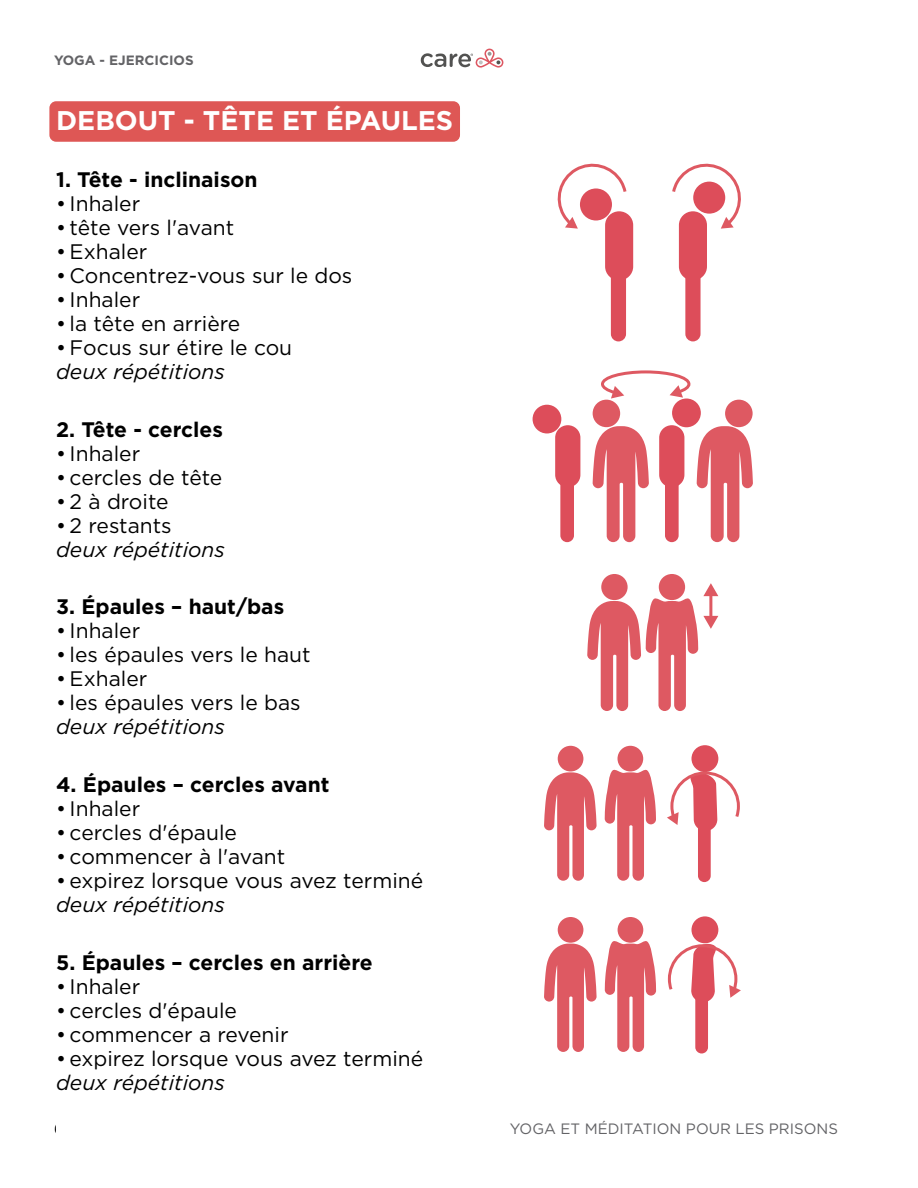
<style>
.page{position:relative;width:918px;height:1188px;background:#fff}
.page>*{position:absolute;margin:0;border:0;box-sizing:border-box;transform-origin:0 0}
.t1{font:700 27px "Gotham";color:#fff}
.t2{font:21px "Gotham";color:#000}
.t3{font:700 21px "Gotham";color:#000}
.t4{font:italic 21px "Gotham";color:#000}
.t5{font:15px "Gotham";color:#636366}
.t6{font:15px "Gotham";color:#000}
.t7{font:700 13.5px "Gotham";color:#636366}
</style>
<div class="page">
<svg style="left:420px;top:49px;width:83px;height:19px"></svg>
<div style="left:605px;top:211px;width:28px;height:69px;background:#dd4d5a;border-radius:14px"></div>
<div style="left:611px;top:263px;width:15px;height:78px;background:#dd4d5a;border-radius:8px"></div>
<div style="left:679px;top:211px;width:28px;height:69px;background:#dd4d5a;border-radius:14px"></div>
<div style="left:685px;top:263px;width:16px;height:78px;background:#dd4d5a;border-radius:8px"></div>
<div style="left:533px;top:405px;width:28px;height:28px;background:#dd4d5a;border-radius:50%"></div>
<div style="left:555px;top:425px;width:25px;height:62px;background:#dd4d5a;border-radius:13px"></div>
<div style="left:560px;top:472px;width:14px;height:70px;background:#dd4d5a;border-radius:7px"></div>
<div style="left:672px;top:399px;width:29px;height:28px;background:#dd4d5a;border-radius:50%"></div>
<div style="left:659px;top:425px;width:25px;height:62px;background:#dd4d5a;border-radius:13px"></div>
<div style="left:665px;top:472px;width:14px;height:70px;background:#dd4d5a;border-radius:7px"></div>
<div style="left:593px;top:400px;width:27px;height:27px;background:#de5962;border-radius:50%"></div>
<svg style="left:593px;top:426px;width:56px;height:116px"></svg>
<div style="left:725px;top:400px;width:28px;height:27px;background:#de5962;border-radius:50%"></div>
<svg style="left:697px;top:426px;width:56px;height:116px"></svg>
<div style="left:601px;top:574px;width:27px;height:26px;background:#de5962;border-radius:50%"></div>
<div style="left:659px;top:574px;width:26px;height:26px;background:#de5962;border-radius:50%"></div>
<div style="left:691px;top:745px;width:27px;height:27px;background:#dd4d5a;border-radius:50%"></div>
<div style="left:698px;top:817px;width:13px;height:65px;background:#dd4d5a;border-radius:6px"></div>
<div style="left:558px;top:746px;width:25px;height:25px;background:#de5962;border-radius:50%"></div>
<div style="left:618px;top:746px;width:25px;height:25px;background:#de5962;border-radius:50%"></div>
<svg style="left:544px;top:772px;width:53px;height:109px"></svg>
<svg style="left:605px;top:768px;width:51px;height:113px"></svg>
<div style="left:691px;top:916px;width:27px;height:27px;background:#dd4d5a;border-radius:50%"></div>
<div style="left:695px;top:988px;width:13px;height:66px;background:#dd4d5a;border-radius:6px"></div>
<div style="left:558px;top:917px;width:25px;height:26px;background:#de5962;border-radius:50%"></div>
<svg style="left:544px;top:944px;width:53px;height:108px"></svg>
<div style="left:618px;top:917px;width:25px;height:26px;background:#de5962;border-radius:50%"></div>
<svg style="left:605px;top:939px;width:51px;height:113px"></svg>
<svg style="left:587px;top:583px;width:131px;height:128px"></svg>
<svg style="left:667px;top:770px;width:73px;height:61px"></svg>
<svg style="left:667px;top:941px;width:74px;height:61px"></svg>
<svg style="left:672px;top:163px;width:69px;height:66px"></svg>
<svg style="left:557px;top:163px;width:72px;height:66px"></svg>
<svg style="left:601px;top:370px;width:90px;height:29px"></svg>
<div style="left:49px;top:101px;width:411px;height:41px;background:#de5755;border-radius:7px"></div>
<p class="t7" style="left:54px;top:51px;width:141px">YOGA - EJERCICIOS</p>
<p class="t1" style="left:56px;top:102px;width:399px">DEBOUT - TÊTE ET ÉPAULES</p>
<p class="t3" style="left:56px;top:166px;width:203px">1. Tête - inclinaison</p>
<p class="t2" style="left:56px;top:190px;width:86px">• Inhaler</p>
<p class="t2" style="left:56px;top:214px;width:180px">• tête vers l'avant</p>
<p class="t2" style="left:56px;top:238px;width:93px">• Exhaler</p>
<p class="t2" style="left:56px;top:262px;width:298px">• Concentrez-vous sur le dos</p>
<p class="t2" style="left:56px;top:286px;width:86px">• Inhaler</p>
<p class="t2" style="left:56px;top:310px;width:186px">• la tête en arrière</p>
<p class="t2" style="left:56px;top:334px;width:238px">• Focus sur étire le cou</p>
<p class="t4" style="left:56px;top:358px;width:170px">deux répétitions</p>
<p class="t3" style="left:56px;top:415px;width:168px">2. Tête - cercles</p>
<p class="t2" style="left:56px;top:440px;width:86px">• Inhaler</p>
<p class="t2" style="left:56px;top:464px;width:168px">• cercles de tête</p>
<p class="t2" style="left:56px;top:488px;width:114px">• 2 à droite</p>
<p class="t2" style="left:56px;top:512px;width:117px">• 2 restants</p>
<p class="t4" style="left:56px;top:536px;width:170px">deux répétitions</p>
<p class="t3" style="left:56px;top:593px;width:230px">3. Épaules – haut/bas</p>
<p class="t2" style="left:56px;top:618px;width:86px">• Inhaler</p>
<p class="t2" style="left:56px;top:642px;width:256px">• les épaules vers le haut</p>
<p class="t2" style="left:56px;top:666px;width:93px">• Exhaler</p>
<p class="t2" style="left:56px;top:690px;width:246px">• les épaules vers le bas</p>
<p class="t4" style="left:56px;top:714px;width:170px">deux répétitions</p>
<p class="t3" style="left:56px;top:771px;width:275px">4. Épaules – cercles avant</p>
<p class="t2" style="left:56px;top:795px;width:86px">• Inhaler</p>
<p class="t2" style="left:56px;top:819px;width:182px">• cercles d'épaule</p>
<p class="t2" style="left:56px;top:843px;width:231px">• commencer à l'avant</p>
<p class="t2" style="left:56px;top:867px;width:369px">• expirez lorsque vous avez terminé</p>
<p class="t4" style="left:56px;top:891px;width:170px">deux répétitions</p>
<p class="t3" style="left:56px;top:948px;width:318px">5. Épaules – cercles en arrière</p>
<p class="t2" style="left:56px;top:973px;width:86px">• Inhaler</p>
<p class="t2" style="left:56px;top:997px;width:182px">• cercles d'épaule</p>
<p class="t2" style="left:56px;top:1021px;width:234px">• commencer a revenir</p>
<p class="t2" style="left:56px;top:1045px;width:369px">• expirez lorsque vous avez terminé</p>
<p class="t4" style="left:56px;top:1069px;width:170px">deux répétitions</p>
<p class="t6" style="left:54px;top:1119px;width:22px">60</p>
<p class="t5" style="left:510px;top:1119px;width:330px">YOGA ET MÉDITATION POUR LES PRISONS</p>
</div>
